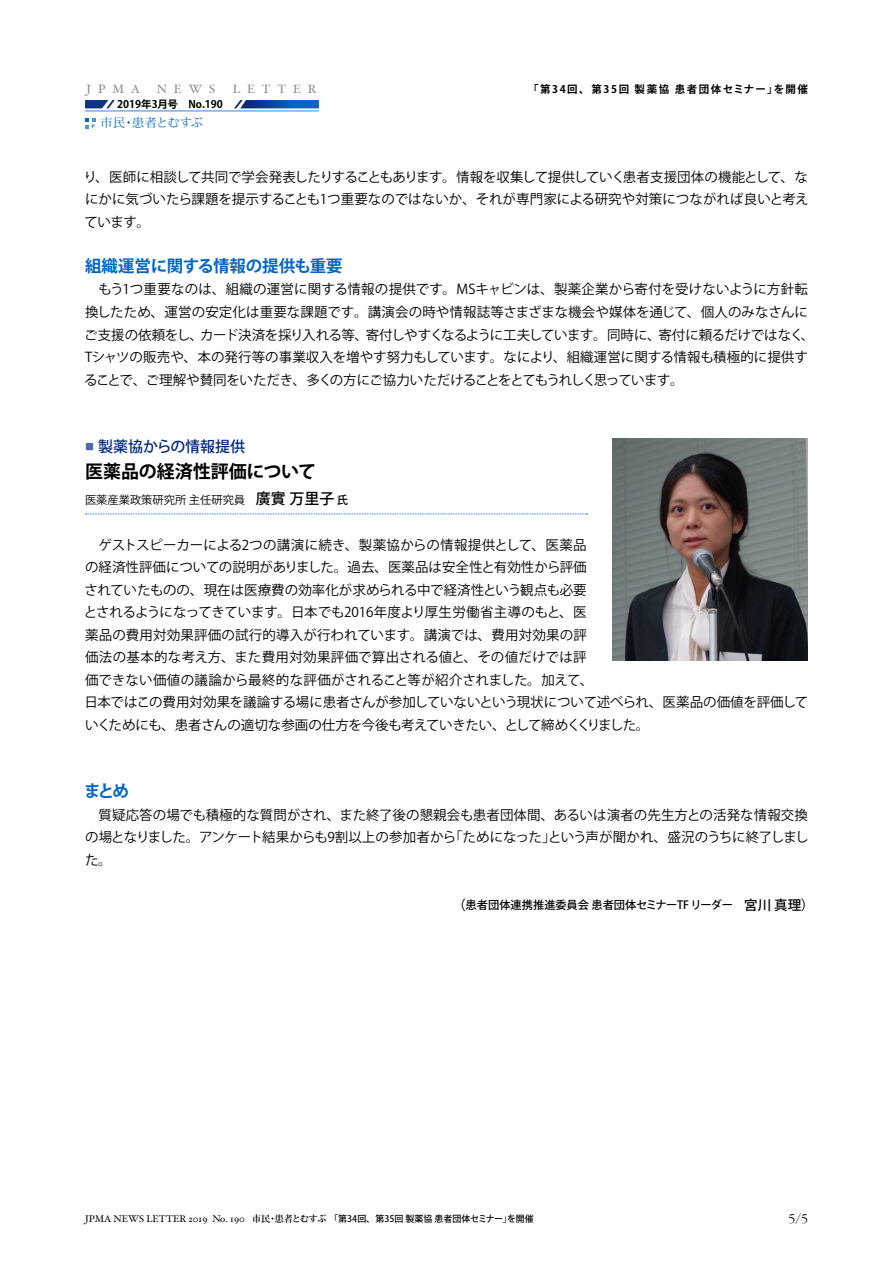
<style>
.page{position:relative;width:893px;height:1263px;background:#fff}
.page>*{position:absolute;margin:0;border:0;box-sizing:border-box;transform-origin:0 0}
.t1{font:700 18px "Koz Go Pr 6 N";letter-spacing:-.005em;color:#000}
.t2{font:700 16.5px "Koz Go Pr 6 N";letter-spacing:-.02em;color:#0266c8}
.t3{font:500 15px "Koz Go Pr 6 N";color:#002782}
.t4{font:300 13.8px "Garamond";color:#000}
.t5{font:13.5px/22.5px "Koz Go Pr 6 N";color:#000;text-align:justify}
.t6{font:12px "Hoefler Text";letter-spacing:.58em;color:#898989}
.t7{font:12px "Koz Min Pro";letter-spacing:.01em;color:#0266c8}
.t8{font:500 11.25px "Koz Go Pr 6 N";color:#000}
.t9{font:11.25px "Koz Go Pr 6 N";color:#000}
.t10{font:700 10.5px "Koz Go Pr 6 N";letter-spacing:.15em;color:#000}
.t11{font:700 10.5px "Koz Go Pr 6 N";color:#000}
.t12{font:500 9px "Koz Go Pr 6 N";color:#000}
.s1{font-size:9px;color:#4d68a8}
.s2{font-weight:500;font-size:15px}
.s3{font-weight:500}
.s4{font-size:13.5px}
.s5{font-family:"Hoefler Text";font-weight:400;font-size:9.75px}
.s6{font-family:"Koz Min Pro";font-weight:700}
</style>
<div class="page">
<svg style="left:85px;top:100px;width:30px;height:8px"></svg>
<svg style="left:234px;top:100px;width:85px;height:8px"></svg>
<hr style="left:85px;top:111px;width:234px;height:1px;background:#3585d3">
<svg style="left:85px;top:514px;width:502px;height:1px"></svg>
<img style="left:612px;top:439px;width:196px;height:221px">
<svg style="left:85px;top:118px;width:11px;height:10px"></svg>
<p class="t6" style="left:87px;top:82px;width:55px">JPMA</p>
<p class="t6" style="left:157px;top:82px;width:60px">NEWS</p>
<p class="t6" style="left:233px;top:82px;width:85px">LETTER</p>
<p class="t11" style="left:117px;top:99px;width:107px">2019年3月号　No.190</p>
<p class="t7" style="left:101px;top:114px;width:104px">市民・患者とむすぶ</p>
<p class="t10" style="left:528px;top:84px;width:281px">「第34回、第35回製薬協患者団体セミナー」を開催</p>
<p class="t5" style="left:84px;top:166px;width:727px">り、医師に相談して共同で学会発表したりすることもあります。情報を収集して提供していく患者支援団体の機能として、なにかに気づいたら課題を提示することも1つ重要なのではないか、それが専門家による研究や対策につながれば良いと考えています。</p>
<p class="t2" style="left:85px;top:256px;width:259px">組織運営に関する情報の提供も重要</p>
<p class="t5" style="left:84px;top:279px;width:732px;text-align:left">　もう1つ重要なのは、組織の運営に関する情報の提供です。MSキャビンは、製薬企業から寄付を受けないように方針転換したため、運営の安定化は重要な課題です。講演会の時や情報誌等さまざまな機会や媒体を通じて、個人のみなさんにご支援の依頼をし、カード決済を採り入れる等、寄付しやすくなるように工夫しています。同時に、寄付に頼るだけではなく、Tシャツの販売や、本の発行等の事業収入を増やす努力もしています。なにより、組織運営に関する情報も積極的に提供することで、ご理解や賛同をいただき、多くの方にご協力いただけることをとてもうれしく思っています。</p>
<p class="t3" style="left:85px;top:438px;width:162px"><span class="s1">■</span> 製薬協からの情報提供</p>
<h1 class="t1" style="left:85px;top:462px;width:232px">医薬品の経済性評価について</h1>
<p class="t9" style="left:85px;top:494px;width:265px">医薬産業政策研究所 主任研究員　<span class="s2">廣實 万里子</span><span class="s3">氏</span></p>
<p class="t5" style="left:84px;top:534px;width:726px;text-align:left">　ゲストスピーカーによる2つの講演に続き、製薬協からの情報提供として、医薬品<br>の経済性評価についての説明がありました。過去、医薬品は安全性と有効性から評価<br>されていたものの、現在は医療費の効率化が求められる中で経済性という観点も必要<br>とされるようになってきています。日本でも2016年度より厚生労働省主導のもと、医<br>薬品の費用対効果評価の試行的導入が行われています。講演では、費用対効果の評<br>価法の基本的な考え方、また費用対効果評価で算出される値と、その値だけでは評<br>価できない価値の議論から最終的な評価がされること等が紹介されました。加えて、<br>日本ではこの費用対効果を議論する場に患者さんが参加していないという現状について述べられ、医薬品の価値を評価していくためにも、患者さんの適切な参画の仕方を今後も考えていきたい、として締めくくりました。</p>
<p class="t2" style="left:84px;top:781px;width:46px">まとめ</p>
<p class="t5" style="left:85px;top:804px;width:725px">　質疑応答の場でも積極的な質問がされ、また終了後の懇親会も患者団体間、あるいは演者の先生方との活発な情報交換の場となりました。アンケート結果からも9割以上の参加者から「ためになった」という声が聞かれ、盛況のうちに終了しました。</p>
<p class="t8" style="left:452px;top:898px;width:364px"><span class="s4">（</span>患者団体連携推進委員会 患者団体セミナーTF リーダー　<span class="s4">宮川 真理）</span></p>
<p class="t12" style="left:85px;top:1214px;width:450px"><span class="s5">JPMA NEWS LETTER 2019 No. 190</span> <span class="s6">市民・患者とむすぶ</span> 「第34回、第35回 製薬協 患者団体セミナー」を開催</p>
<p class="t4" style="left:789px;top:1211px;width:21px">5/5</p>
</div>
